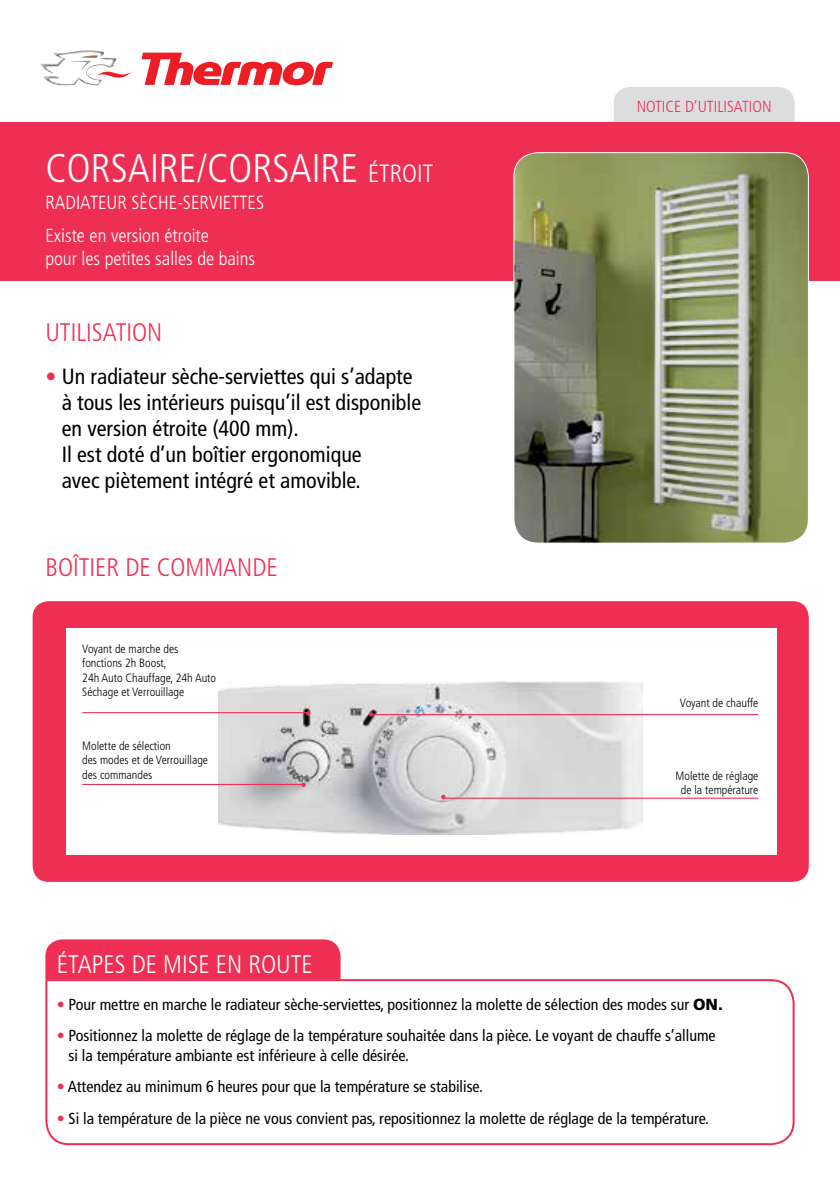
<style>
.page{position:relative;width:840px;height:1191px;background:#fff}
.page>*{position:absolute;margin:0;border:0;box-sizing:border-box;transform-origin:0 0}
.t1{font:300 condensed 40px "Frutiger";color:#fff}
.t2{font:300 condensed 25.4px "Frutiger";color:#ee2f53}
.t3{font:300 condensed 25.4px "Frutiger";color:#fff}
.t4{font:condensed 22px/26px "Frutiger";color:#000}
.t5{font:300 condensed 19px/33px "Frutiger";color:#fff}
.t6{font:condensed 16px/20px "Frutiger";color:#000}
.t7{font:300 condensed 16px "Frutiger";color:#ee2f53}
.t8{font:300 condensed 12px/14.4px "Frutiger";color:#000}
.s1{font-size:25px}
.s2{color:#ee2f53}
.s3{font-weight:900;font-stretch:normal}
</style>
<div class="page">
<div style="left:613px;top:87px;width:181px;height:84px;background:#dcddde;border-radius:16px"></div>
<div style="left:0;top:122px;width:839px;height:159px;background:#ee2f53"></div>
<svg style="left:117px;top:72px;width:15px;height:6px"></svg>
<img style="left:40px;top:50px;width:77px;height:36px">
<svg style="left:141px;top:53px;width:192px;height:32px"></svg>
<img style="left:514px;top:153px;width:294px;height:389px">
<div style="left:513px;top:152px;width:295px;height:391px;border:1px solid #fff;border-radius:24px"></div>
<svg style="left:45px;top:979px;width:750px;height:167px"></svg>
<div style="left:45px;top:939px;width:296px;height:41px;background:#ee2f53"></div>
<div style="left:33px;top:601px;width:775px;height:281px;background:#ee2f53;border-radius:16px"></div>
<div style="left:66px;top:628px;width:709px;height:226px;background:#fff"></div>
<img style="left:219px;top:681px;width:423px;height:153px">
<svg style="left:82px;top:782px;width:223px;height:5px"></svg>
<svg style="left:369px;top:712px;width:390px;height:4px"></svg>
<svg style="left:82px;top:711px;width:228px;height:4px"></svg>
<svg style="left:441px;top:794px;width:318px;height:5px"></svg>
<h1 class="t1" style="left:45px;top:146px;width:368px">Corsai re/Corsai re <span class="s1">étroit</span></h1>
<p class="t5" style="left:45px;top:186px;width:182px">RADIATEUR sèc he-serviettes<br>Existe en version étroite</p>
<p class="t5" style="left:45px;top:242px;width:211px">pour les petites salles de bains</p>
<h2 class="t2" style="left:45px;top:317px;width:26px">Utilisation</h2>
<h3 class="t4" style="left:62px;top:363px;width:361px;text-indent:-16px"><span class="s2">•</span> Un radiateur sèche-serviettes qui s’adapte à tous les intérieurs puisqu’il est disponible en version étroite (400 mm).<br>Il est doté d’un boîtier ergonomique<br>avec piètement intégré et amovible.</h3>
<h2 class="t2" style="left:45px;top:553px;width:234px">BOÎTIER DE COMMANDE</h2>
<p class="t8" style="left:82px;top:642px;width:135px">Voyant de marche des fonctions 2h Boost,<br>24h Auto Chauffage, 24h Auto<br>Séchage et Verrouillage</p>
<p class="t8" style="left:82px;top:738px;width:127px">Molette de sélection<br>des modes et de Verrouillage des commandes</p>
<p class="t7" style="left:636px;top:97px;width:136px">NOTICE D’UTILISATION</p>
<p class="t8" style="left:679px;top:696px;width:80px">Voyant de chauffe</p>
<p class="t8" style="left:675px;top:768px;width:84px;text-align:center">Molette de réglage de la température</p>
<h2 class="t3" style="left:57px;top:949px;width:119px">étapes de mise</h2>
<h2 class="t3" style="left:216px;top:949px;width:59px">en route</h2>
<p class="t6" style="left:57px;top:994px;width:667px"><span class="s2">•</span> Pour mettre en marche le radiateur sèche-serviettes, positionnez la molette de sélection des modes sur <span class="s3">ON.</span></p>
<p class="t6" style="left:69px;top:1025px;width:648px;text-indent:-12px"><span class="s2">•</span> Positionnez la molette de réglage de la température souhaitée dans la pièce. Le voyant de chauffe s’allume si la température ambiante est inférieure à celle désirée.</p>
<p class="t6" style="left:57px;top:1077px;width:427px"><span class="s2">•</span> Attendez au minimum 6 heures pour que la température se stabilise.</p>
<p class="t6" style="left:57px;top:1108px;width:653px"><span class="s2">•</span> Si la température de la pièce ne vous convient pas, repositionnez la molette de réglage de la température.</p>
</div>
